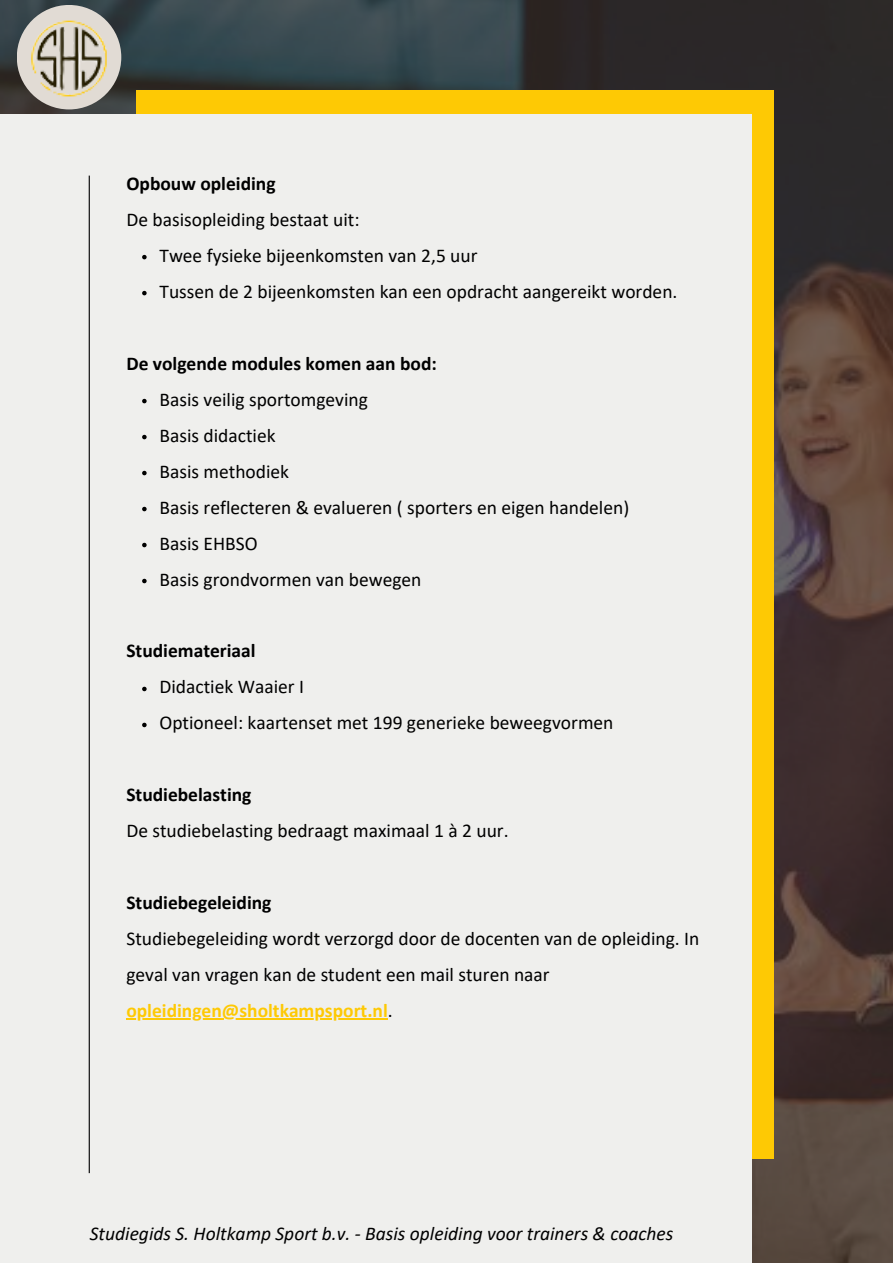
<style>
.page{position:relative;width:893px;height:1264px;background:#fff}
.page>*{position:absolute;margin:0;border:0;box-sizing:border-box;transform-origin:0 0}
.t1{font:19.5px/36px "Calibri";color:#000}
.t2{font:700 19.5px "Calibri";color:#000}
.t3{font:italic 19.5px "Calibri";color:#000}
.s1{font-weight:700;color:#fec904}
</style>
<div class="page">
<img style="left:0;top:0;width:892px;height:1262px">
<div style="left:136px;top:90px;width:637px;height:1068px;background:#fec904"></div>
<div style="left:0;top:114px;width:751px;height:1148px;background:#efefed"></div>
<hr style="left:89px;top:176px;width:1px;height:997px;background:#000">
<svg style="left:142px;top:255px;width:5px;height:4px"></svg>
<svg style="left:142px;top:291px;width:5px;height:4px"></svg>
<svg style="left:142px;top:399px;width:5px;height:4px"></svg>
<svg style="left:142px;top:435px;width:5px;height:4px"></svg>
<svg style="left:142px;top:471px;width:5px;height:4px"></svg>
<svg style="left:142px;top:507px;width:5px;height:4px"></svg>
<svg style="left:142px;top:543px;width:5px;height:4px"></svg>
<svg style="left:142px;top:578px;width:5px;height:5px"></svg>
<svg style="left:142px;top:686px;width:5px;height:5px"></svg>
<svg style="left:142px;top:722px;width:5px;height:5px"></svg>
<hr style="left:126px;top:1018px;width:262px;height:1px;background:#fec904">
<div style="left:17px;top:5px;width:104px;height:104px;background:#e1dbd4;border-radius:50%"></div>
<img style="left:26px;top:13px;width:86px;height:88px">
<p class="t2" style="left:126px;top:175px;width:151px">Opbouw opleiding</p>
<p class="t1" style="left:126px;top:203px;width:235px">De basisopleiding bestaat uit:</p>
<p class="t1" style="left:159px;top:239px;width:319px">Twee fysieke bijeenkomsten van 2,5 uur</p>
<p class="t1" style="left:159px;top:275px;width:519px">Tussen de 2 bijeenkomsten kan een opdracht aangereikt worden.</p>
<p class="t2" style="left:126px;top:355px;width:312px">De volgende modules komen aan bod:</p>
<p class="t1" style="left:159px;top:383px;width:210px">Basis veilig sportomgeving</p>
<p class="t1" style="left:159px;top:418px;width:118px">Basis didactiek</p>
<p class="t1" style="left:159px;top:454px;width:131px">Basis methodiek</p>
<p class="t1" style="left:159px;top:490px;width:471px">Basis reflecteren &amp; evalueren ( sporters en eigen handelen)</p>
<p class="t1" style="left:159px;top:526px;width:100px">Basis EHBSO</p>
<p class="t1" style="left:159px;top:562px;width:263px">Basis grondvormen van bewegen</p>
<p class="t2" style="left:126px;top:643px;width:131px">Studiemateriaal</p>
<p class="t1" style="left:159px;top:670px;width:146px">Didactiek Waaier I</p>
<p class="t1" style="left:159px;top:706px;width:455px">Optioneel: kaartenset met 199 generieke beweegvormen</p>
<p class="t2" style="left:126px;top:786px;width:127px">Studiebelasting</p>
<p class="t1" style="left:126px;top:814px;width:384px">De studiebelasting bedraagt maximaal 1 à 2 uur.</p>
<p class="t2" style="left:126px;top:894px;width:147px">Studiebegeleiding</p>
<p class="t1" style="left:126px;top:922px;width:574px">Studiebegeleiding wordt verzorgd door de docenten van de opleiding. In geval van vragen kan de student een mail sturen naar <span class="s1">opleidingen@sholtkampsport.nl</span>.</p>
<p class="t3" style="left:90px;top:1225px;width:585px">Studiegids S. Holtkamp Sport b.v. - Basis opleiding voor trainers &amp; coaches</p>
</div>
